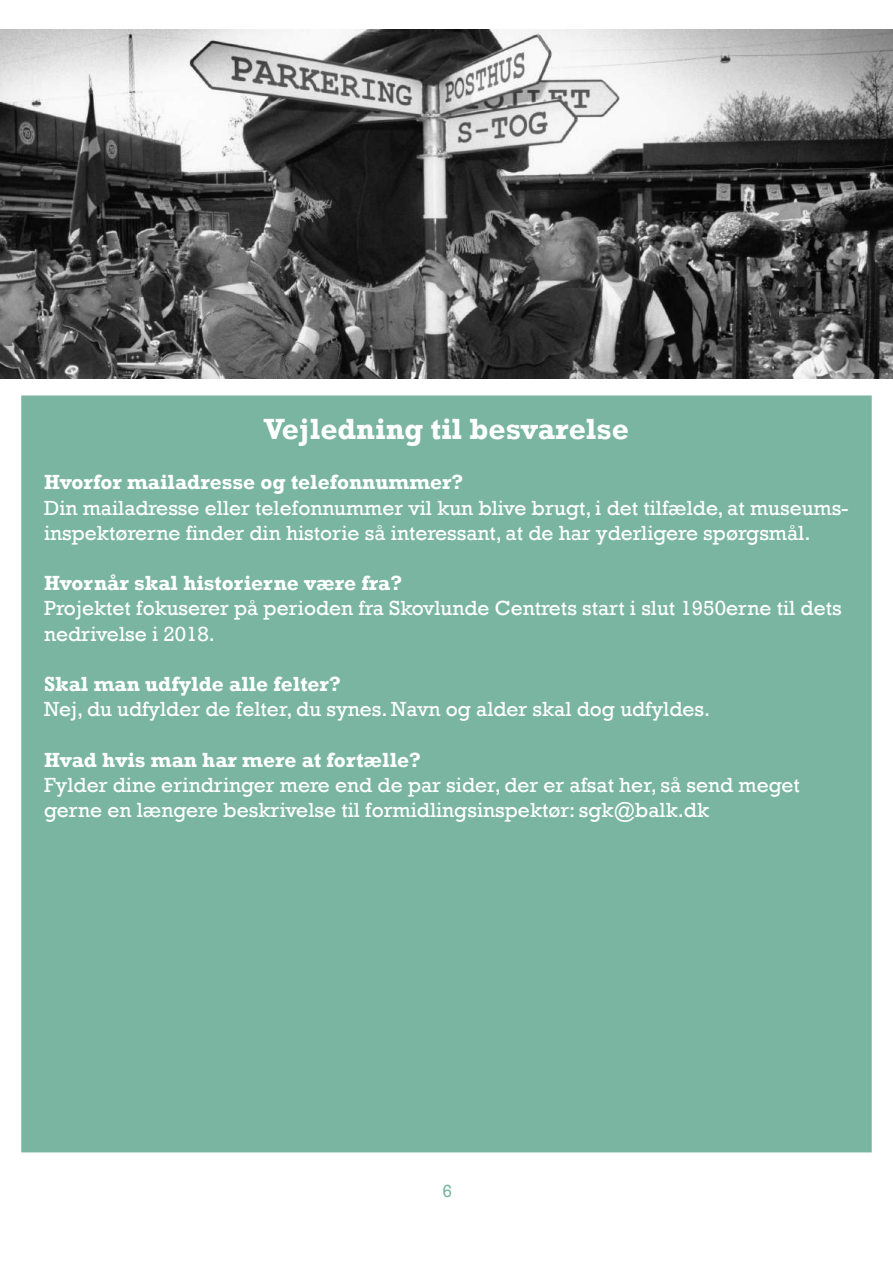
<style>
.page{position:relative;width:893px;height:1263px;background:#fff}
.page>*{position:absolute;margin:0;border:0;box-sizing:border-box;transform-origin:0 0}
.t1{font:700 30px "Rockwell";color:#fff}
.t2{font:21px/25.2px "Rockwell";color:#fff}
.t3{font:700 21px "Rockwell";color:#fff}
.t4{font:18px "Rockwell";color:#79b5a1}
</style>
<div class="page">
<div style="left:22px;top:396px;width:849px;height:756px;background:#79b5a1"></div>
<img style="left:0;top:30px;width:893px;height:348px">
<h1 class="t1" style="left:264px;top:411px;width:366px">Vejledning til besvarelse</h1>
<p class="t3" style="left:44px;top:470px;width:421px">Hvorfor mailadresse og telefonnummer?</p>
<p class="t2" style="left:44px;top:495px;width:806px">Din mailadresse eller telefonnummer vil kun blive brugt, i det tilfælde, at museums&shy;inspektørerne finder din historie så interessant, at de har yderligere spørgsmål.</p>
<p class="t3" style="left:44px;top:570px;width:360px">Hvornår skal historierne være fra?</p>
<p class="t2" style="left:44px;top:596px;width:799px">Projektet fokuserer på perioden fra Skovlunde Centrets start i slut 1950erne til dets nedrivelse i 2018.</p>
<p class="t3" style="left:44px;top:671px;width:298px">Skal man udfylde alle felter?</p>
<p class="t2" style="left:44px;top:697px;width:668px">Nej, du udfylder de felter, du synes. Navn og alder skal dog udfyldes.</p>
<p class="t3" style="left:44px;top:747px;width:378px">Hvad hvis man har mere at fortælle?</p>
<p class="t2" style="left:44px;top:772px;width:757px">Fylder dine erindringer mere end de par sider, der er afsat her, så send meget gerne en længere beskrivelse til formidlingsinspektør: sgk@balk.dk</p>
<p class="t4" style="left:442px;top:1181px;width:11px">6</p>
</div>
